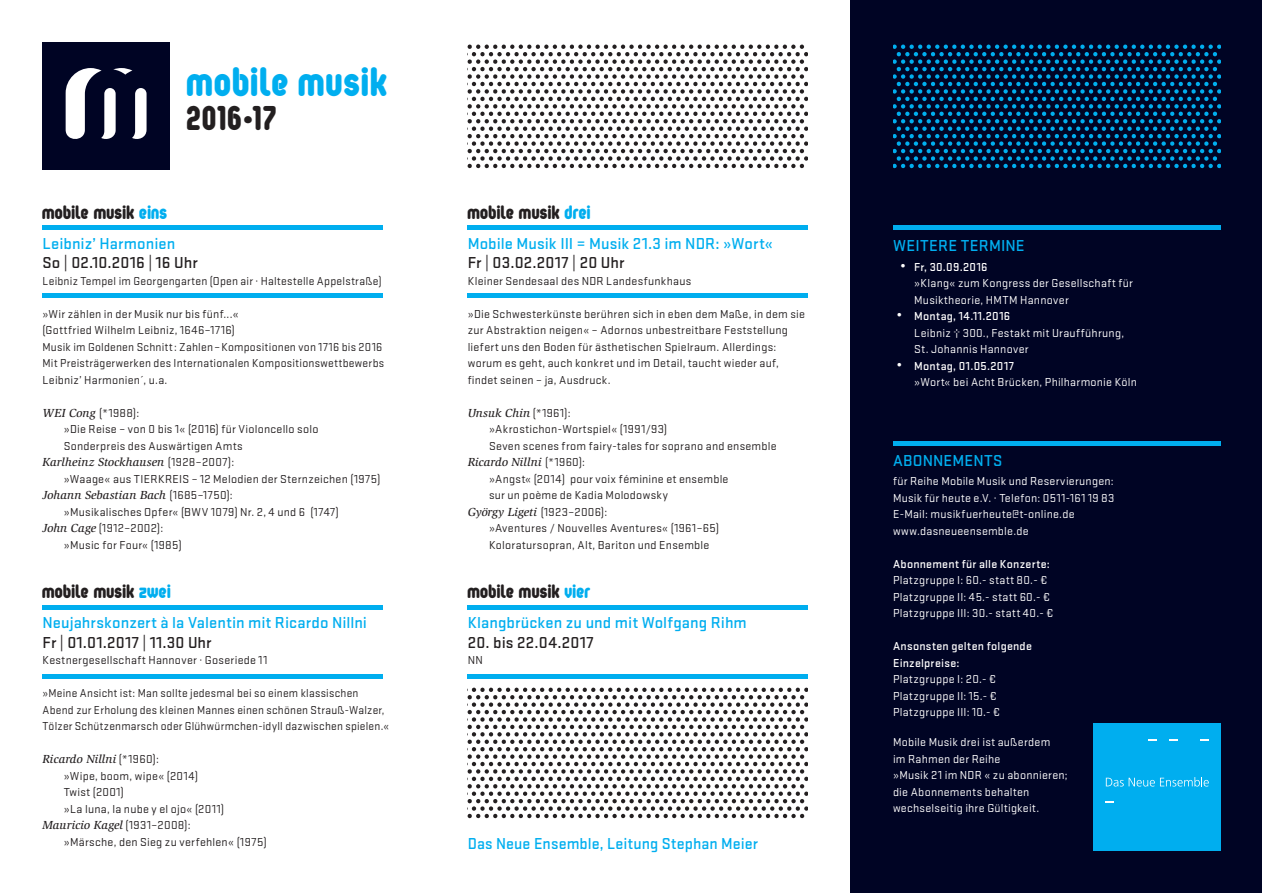
<style>
.page{position:relative;width:1263px;height:893px;background:#fff}
.page>*{position:absolute;margin:0;border:0;box-sizing:border-box;transform-origin:0 0}
.t1{font:41.25px "Oval Single";letter-spacing:.04em;color:#00aeef}
.t2{font:34.35px "Oval Single";letter-spacing:.025em;color:#231f20}
.t3{font:19.5px "Oval Single";letter-spacing:.02em;color:#231f20}
.t4{font:500 16.5px "Stratum 2";color:#00aeef}
.t5{font:500 16.5px "Stratum 2";letter-spacing:.01em;color:#231f20}
.t6{font:12px/16.5px "Stratum 2";letter-spacing:.02em;color:#231f20}
.t7{font:12px/16.5px "Stratum 2";letter-spacing:.02em;color:#fff}
.t8{font:12px/16.5px "Stratum 2";letter-spacing:.02em;color:#231f20;scale:.96 1}
.t9{font:italic 500 12px "Slimbach";letter-spacing:.005em;color:#231f20}
.t10{font:500 12px/16.5px "Stratum 2";letter-spacing:.02em;color:#fff}
.s1{color:#00aeef}
.s2{font-family:"Slimbach";font-weight:500;font-style:italic}
.s3{font-family:"Stratum 2";font-weight:400;font-style:normal}
.s4{font-weight:500;font-size:16.5px}
.s5{font-weight:500}
</style>
<div class="page">
<div style="left:850px;top:0;width:412px;height:893px;background:#000424"></div>
<div style="left:43px;top:43px;width:127px;height:127px;background:#000424"></div>
<svg style="left:66px;top:68px;width:81px;height:71px"></svg>
<img style="left:468px;top:44px;width:340px;height:125px">
<img style="left:893px;top:44px;width:327px;height:125px">
<img style="left:468px;top:687px;width:340px;height:132px">
<div style="left:1093px;top:723px;width:127px;height:127px;background:#00aeef"></div>
<svg style="left:1106px;top:777px;width:103px;height:9px"></svg>
<svg style="left:1105px;top:801px;width:9px;height:2px"></svg>
<svg style="left:1148px;top:739px;width:9px;height:2px"></svg>
<svg style="left:1169px;top:739px;width:9px;height:2px"></svg>
<svg style="left:1200px;top:739px;width:8px;height:2px"></svg>
<hr style="left:43px;top:226px;width:340px;height:4px;background:#00aeef">
<hr style="left:468px;top:226px;width:340px;height:4px;background:#00aeef">
<hr style="left:43px;top:606px;width:340px;height:4px;background:#00aeef">
<hr style="left:468px;top:606px;width:340px;height:4px;background:#00aeef">
<hr style="left:43px;top:293px;width:340px;height:4px;background:#00aeef">
<hr style="left:468px;top:293px;width:340px;height:4px;background:#00aeef">
<hr style="left:893px;top:226px;width:327px;height:4px;background:#00aeef">
<hr style="left:893px;top:441px;width:327px;height:4px;background:#00aeef">
<hr style="left:43px;top:674px;width:340px;height:4px;background:#00aeef">
<hr style="left:468px;top:674px;width:340px;height:4px;background:#00aeef">
<h1 class="t1" style="left:187px;top:60px;width:202px">mobile musik</h1>
<h2 class="t2" style="left:187px;top:101px;width:92px">2016·17</h2>
<h3 class="t3" style="left:43px;top:202px;width:126px">mobile musik <span class="s1">eins</span></h3>
<h3 class="t4" style="left:43px;top:232px;width:134px">Leibniz’ Harmonien</h3>
<h3 class="t5" style="left:43px;top:252px;width:157px">So | 02.10.2016 | 16 Uhr</h3>
<p class="t6" style="left:43px;top:272px;width:340px">Leibniz Tempel im Georgengarten (Open air · Haltestelle Appelstraße)</p>
<p class="t6" style="left:43px;top:305px;width:343px">»Wir zählen in der Musik nur bis fünf...«<br>(Gottfried Wilhelm Leibniz, 1646–1716)<br>Musik im Goldenen Schnitt : Zahlen – Kompositionen von 1716 bis 2016<br>Mit Preisträgerwerken des Internationalen Kompositionswettbewerbs Leibniz’ Harmonien´, u.a.</p>
<p class="t6" style="left:64px;top:404px;width:256px;text-indent:-21px"><span class="s2">WEI Cong</span> (*1988):<br>»Die Reise – von 0 bis 1« (2016) für Violoncello solo<br>Sonderpreis des Auswärtigen Amts</p>
<p class="t9" style="left:43px;top:455px;width:193px">Karlheinz Stockhausen <span class="s3">(1928–2007):</span></p>
<p class="t6" style="left:64px;top:470px;width:318px">»Waage« aus TIERKREIS – 12 Melodien der Sternzeichen (1975)</p>
<p class="t9" style="left:43px;top:488px;width:192px">Johann Sebastian Bach <span class="s3">(1685–1750):</span></p>
<p class="t6" style="left:64px;top:503px;width:276px">»Musikalisches Opfer« (BWV 1079) Nr. 2, 4 und 6 (1747)</p>
<p class="t6" style="left:43px;top:519px;width:122px"><span class="s2">John Cage</span> (1912–2002):</p>
<p class="t6" style="left:64px;top:536px;width:119px">»Music for Four« (1985)</p>
<h3 class="t3" style="left:43px;top:581px;width:130px">mobile musik <span class="s1">zwei</span></h3>
<h3 class="t4" style="left:43px;top:612px;width:326px">Neujahrskonzert à la Valentin mit Ricardo Nillni</h3>
<h3 class="t5" style="left:43px;top:631px;width:171px">Fr | 01.01.2017 | 11.30 Uhr</h3>
<p class="t6" style="left:43px;top:651px;width:226px">Kestnergesellschaft Hannover · Goseriede 11</p>
<p class="t8" style="left:43px;top:684px;width:363px">»Meine Ansicht ist: Man sollte jedesmal bei so einem klassischen<br>Abend zur Erholung des kleinen Mannes einen schönen Strauß-Walzer,<br>Tölzer Schützenmarsch oder Glühwürmchen-idyll dazwischen spielen.«</p>
<p class="t9" style="left:43px;top:752px;width:118px">Ricardo Nillni <span class="s3">(*1960):</span></p>
<p class="t6" style="left:64px;top:767px;width:162px">»Wipe, boom, wipe« (2014)<br>Twist (2001)<br>»La luna, la nube y el ojo« (2011)</p>
<p class="t9" style="left:43px;top:818px;width:150px">Mauricio Kagel <span class="s3">(1931–2008):</span></p>
<p class="t6" style="left:64px;top:833px;width:204px">»Märsche, den Sieg zu verfehlen« (1975)</p>
<h3 class="t3" style="left:468px;top:202px;width:124px">mobile musik <span class="s1">drei</span></h3>
<h3 class="t4" style="left:468px;top:232px;width:307px">Mobile Musik III = Musik 21.3 im NDR: »Wort«</h3>
<h3 class="t5" style="left:468px;top:252px;width:158px">Fr | 03.02.2017 | 20 Uhr</h3>
<p class="t6" style="left:468px;top:272px;width:225px">Kleiner Sendesaal des NDR Landesfunkhaus</p>
<p class="t6" style="left:468px;top:305px;width:339px">»Die Schwesterkünste berühren sich in eben dem Maße, in dem sie zur Abstraktion neigen« – Adornos unbestreitbare Feststellung liefert uns den Boden für ästhetischen Spielraum. Allerdings: worum es geht, auch konkret und im Detail, taucht wieder auf, findet seinen – ja, Ausdruck.</p>
<p class="t9" style="left:468px;top:406px;width:104px">Unsuk Chin <span class="s3">(*1961):</span></p>
<p class="t6" style="left:489px;top:420px;width:289px">»Akrostichon-Wortspiel« (1991/93)<br>Seven scenes from fairy-tales for soprano and ensemble</p>
<p class="t9" style="left:468px;top:455px;width:119px">Ricardo Nillni <span class="s3">(*1960):</span></p>
<p class="t6" style="left:489px;top:470px;width:241px">»Angst« (2014) pour voix féminine et ensemble sur un poème de Kadia Molodowsky</p>
<p class="t9" style="left:468px;top:505px;width:141px">György Ligeti <span class="s3">(1923–2006):</span></p>
<p class="t6" style="left:489px;top:519px;width:231px">»Aventures / Nouvelles Aventures« (1961–65)<br>Koloratursopran, Alt, Bariton und Ensemble</p>
<h3 class="t3" style="left:468px;top:581px;width:124px">mobile musik <span class="s1">vier</span></h3>
<h3 class="t4" style="left:468px;top:612px;width:281px">Klangbrücken zu und mit Wolfgang Rihm</h3>
<h3 class="t5" style="left:468px;top:631px;width:127px">20. bis 22.04.2017</h3>
<p class="t6" style="left:468px;top:651px;width:17px">NN</p>
<h3 class="t4" style="left:468px;top:832px;width:292px">Das Neue Ensemble, Leitung Stephan Meier</h3>
<h3 class="t4" style="left:893px;top:235px;width:133px">WEITERE TERMINE</h3>
<p class="t7" style="left:914px;top:258px;width:220px;text-indent:-14px"><span class="s4">•</span> <span class="s5">Fr, 30.09.2016<br></span>»Klang« zum Kongress der Gesellschaft für<br>Musiktheorie, HMTM Hannover</p>
<p class="t7" style="left:914px;top:308px;width:211px;text-indent:-18px"><span class="s4">•</span> <span class="s5">Montag, 14.11.2016<br></span>Leibniz † 300., Festakt mit Uraufführung,<br>St. Johannis Hannover</p>
<p class="t7" style="left:914px;top:357px;width:224px;text-indent:-18px"><span class="s4">•</span> <span class="s5">Montag, 01.05.2017<br></span>»Wort« bei Acht Brücken, Philharmonie Köln</p>
<h3 class="t4" style="left:893px;top:449px;width:111px">ABONNEMENTS</h3>
<p class="t7" style="left:893px;top:473px;width:223px">für Reihe Mobile Musik und Reservierungen:<br>Musik für heute e.V. · Telefon: 0511-161 19 83<br>E-Mail: musikfuerheute@t-online.de www.dasneueensemble.de</p>
<p class="t10" style="left:893px;top:555px;width:158px">Abonnement für alle Konzerte:</p>
<p class="t7" style="left:893px;top:572px;width:162px">Platzgruppe I: 60.- statt 80.- €<br>Platzgruppe II: 45.- statt 60.- €<br>Platzgruppe III: 30.- statt 40.- €</p>
<p class="t10" style="left:893px;top:637px;width:140px">Ansonsten gelten folgende<br>Einzelpreise:</p>
<p class="t7" style="left:893px;top:671px;width:109px">Platzgruppe I: 20.- €<br>Platzgruppe II: 15.- €<br>Platzgruppe III: 10.- €</p>
<p class="t7" style="left:893px;top:734px;width:176px">Mobile Musik drei ist außerdem<br>im Rahmen der Reihe<br>»Musik 21 im NDR « zu abonnieren; die Abonnements behalten wechselseitig ihre Gültigkeit.</p>
</div>
